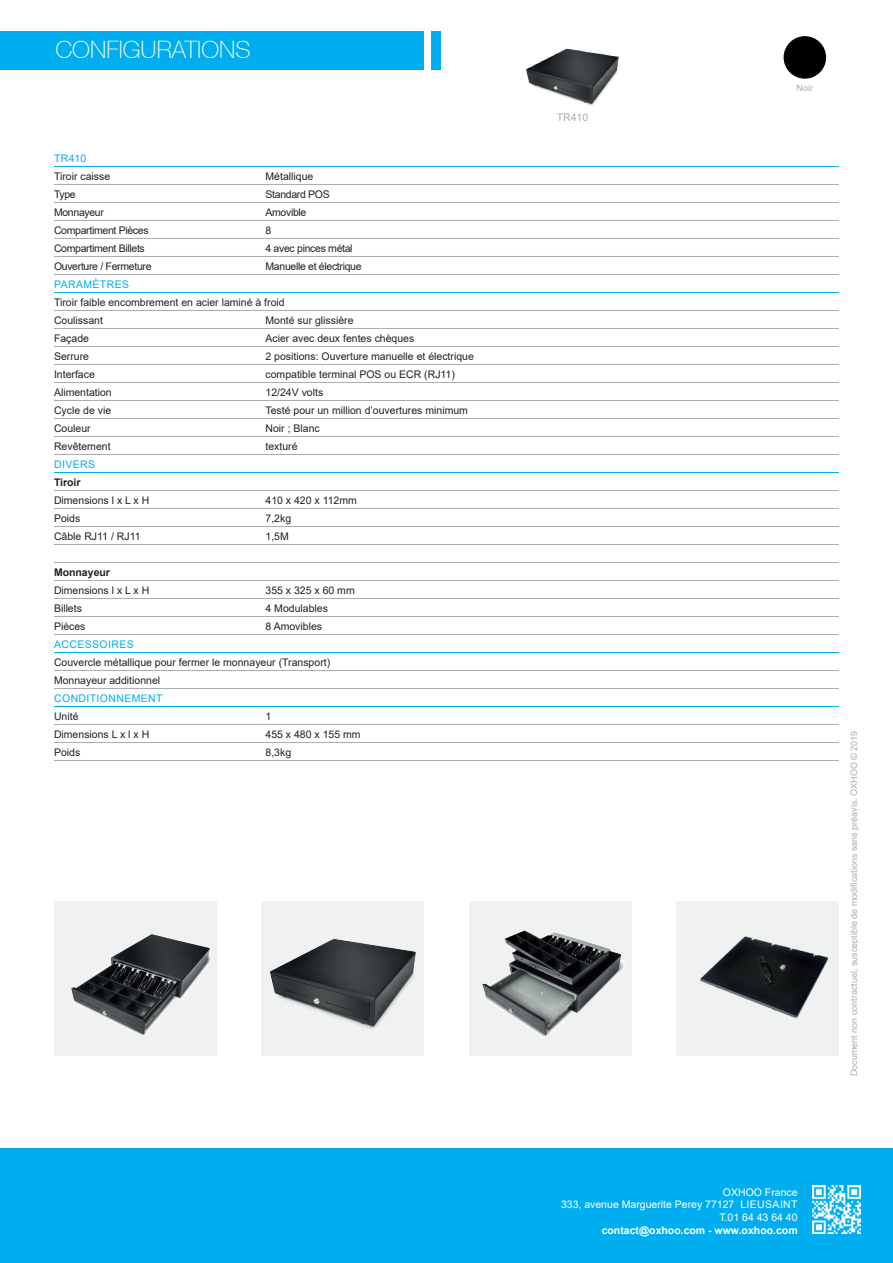
<style>
.page{position:relative;width:893px;height:1263px;background:#fff}
.page>*{position:absolute;margin:0;border:0;box-sizing:border-box;transform-origin:0 0}
.t1{font:100 24px "Helvetica 35";color:#fff}
.t2{font:10.5px/18px "Arial";color:#231f20}
.t3{font:10.5px "Arial";letter-spacing:-.03em;color:#231f20}
.t4{font:10.5px/12.6px "Arial";color:#fff;text-align:right}
.t5{font:10.5px "Arial";letter-spacing:.035em;color:#00aeef}
.t6{font:700 10.5px "Arial";color:#fff}
.t7{font:700 10.5px "Arial";color:#231f20}
.t8{font:10.5px "Arial";color:#abadad}
.t9{font:9px "Arial";color:#abadad}
.t10{font:9px "Arial";color:#aaadad}
</style>
<div class="page">
<div style="left:0;top:31px;width:424px;height:39px;background:#00aeef"></div>
<div style="left:432px;top:31px;width:9px;height:39px;background:#00aeef"></div>
<div style="left:0;top:1148px;width:893px;height:115px;background:#00aeef"></div>
<img style="left:813px;top:1186px;width:47px;height:47px">
<hr style="left:54px;top:166px;width:785px;height:1px;background:#00aeef">
<hr style="left:54px;top:184px;width:785px;height:1px;background:#abadad">
<hr style="left:54px;top:202px;width:785px;height:1px;background:#abadad">
<hr style="left:54px;top:220px;width:785px;height:1px;background:#abadad">
<hr style="left:54px;top:238px;width:785px;height:1px;background:#abadad">
<hr style="left:54px;top:256px;width:785px;height:1px;background:#abadad">
<hr style="left:54px;top:274px;width:785px;height:1px;background:#abadad">
<hr style="left:54px;top:292px;width:785px;height:1px;background:#00aeef">
<hr style="left:54px;top:310px;width:785px;height:1px;background:#abadad">
<hr style="left:54px;top:328px;width:785px;height:1px;background:#abadad">
<hr style="left:54px;top:346px;width:785px;height:1px;background:#abadad">
<hr style="left:54px;top:364px;width:785px;height:1px;background:#abadad">
<hr style="left:54px;top:382px;width:785px;height:1px;background:#abadad">
<hr style="left:54px;top:400px;width:785px;height:1px;background:#abadad">
<hr style="left:54px;top:418px;width:785px;height:1px;background:#abadad">
<hr style="left:54px;top:436px;width:785px;height:1px;background:#abadad">
<hr style="left:54px;top:454px;width:785px;height:1px;background:#abadad">
<hr style="left:54px;top:472px;width:785px;height:1px;background:#00aeef">
<hr style="left:54px;top:490px;width:785px;height:1px;background:#abadad">
<hr style="left:54px;top:508px;width:785px;height:1px;background:#abadad">
<hr style="left:54px;top:526px;width:785px;height:1px;background:#abadad">
<hr style="left:54px;top:544px;width:785px;height:1px;background:#abadad">
<hr style="left:54px;top:562px;width:785px;height:1px;background:#abadad">
<hr style="left:54px;top:580px;width:785px;height:1px;background:#abadad">
<hr style="left:54px;top:598px;width:785px;height:1px;background:#abadad">
<hr style="left:54px;top:616px;width:785px;height:1px;background:#abadad">
<hr style="left:54px;top:634px;width:785px;height:1px;background:#abadad">
<hr style="left:54px;top:652px;width:785px;height:1px;background:#00aeef">
<hr style="left:54px;top:670px;width:785px;height:1px;background:#abadad">
<hr style="left:54px;top:688px;width:785px;height:1px;background:#abadad">
<hr style="left:54px;top:706px;width:785px;height:1px;background:#00aeef">
<hr style="left:54px;top:724px;width:785px;height:1px;background:#abadad">
<hr style="left:54px;top:742px;width:785px;height:1px;background:#abadad">
<hr style="left:54px;top:760px;width:785px;height:1px;background:#abadad">
<div style="left:784px;top:36px;width:42px;height:43px;background:#000;border-radius:50%"></div>
<img style="left:526px;top:48px;width:93px;height:58px">
<div style="left:54px;top:901px;width:163px;height:155px;background:#f0f2f2"></div>
<img style="left:71px;top:934px;width:140px;height:102px">
<div style="left:261px;top:901px;width:163px;height:155px;background:#f0f2f2"></div>
<img style="left:270px;top:939px;width:146px;height:90px">
<div style="left:469px;top:901px;width:163px;height:155px;background:#f0f2f2"></div>
<img style="left:482px;top:930px;width:143px;height:107px">
<div style="left:676px;top:901px;width:163px;height:155px;background:#f0f2f2"></div>
<img style="left:700px;top:936px;width:128px;height:83px">
<h1 class="t1" style="left:55px;top:35px;width:197px">CONFIGURATIONS</h1>
<p class="t5" style="left:54px;top:151px;width:34px">TR410</p>
<p class="t2" style="left:54px;top:167px;width:58px">Tiroir caisse</p>
<p class="t2" style="left:265px;top:167px;width:49px">Métallique</p>
<p class="t2" style="left:54px;top:185px;width:23px">Type</p>
<p class="t3" style="left:265px;top:187px;width:66px">Standard POS</p>
<p class="t3" style="left:54px;top:205px;width:52px">Monnayeur</p>
<p class="t3" style="left:265px;top:205px;width:42px">Amovible</p>
<p class="t3" style="left:54px;top:223px;width:96px">Compartiment Pièces</p>
<p class="t2" style="left:265px;top:221px;width:7px">8</p>
<p class="t3" style="left:54px;top:241px;width:92px">Compartiment Billets</p>
<p class="t3" style="left:265px;top:241px;width:89px">4 avec pinces métal</p>
<p class="t3" style="left:54px;top:259px;width:99px">Ouverture / Fermeture</p>
<p class="t3" style="left:265px;top:259px;width:98px">Manuelle et électrique</p>
<p class="t5" style="left:54px;top:277px;width:76px">PARAMÈTRES</p>
<p class="t2" style="left:54px;top:293px;width:232px">Tiroir faible encombrement en acier laminé à froid<br>Coulissant</p>
<p class="t2" style="left:265px;top:311px;width:90px">Monté sur glissière</p>
<p class="t2" style="left:54px;top:329px;width:37px">Façade</p>
<p class="t2" style="left:265px;top:329px;width:150px">Acier avec deux fentes chèques</p>
<p class="t2" style="left:54px;top:347px;width:37px">Serrure</p>
<p class="t2" style="left:265px;top:347px;width:210px">2 positions: Ouverture manuelle et électrique</p>
<p class="t2" style="left:54px;top:365px;width:42px">Interface</p>
<p class="t2" style="left:265px;top:365px;width:191px">compatible terminal POS ou ECR (RJ11)</p>
<p class="t2" style="left:54px;top:383px;width:59px">Alimentation</p>
<p class="t2" style="left:265px;top:383px;width:59px">12/24V volts</p>
<p class="t2" style="left:54px;top:401px;width:59px">Cycle de vie</p>
<p class="t2" style="left:265px;top:401px;width:204px">Testé pour un million d’ouvertures minimum</p>
<p class="t2" style="left:54px;top:419px;width:38px">Couleur</p>
<p class="t2" style="left:265px;top:419px;width:56px">Noir ; Blanc</p>
<p class="t2" style="left:54px;top:437px;width:58px">Revêtement</p>
<p class="t2" style="left:265px;top:437px;width:34px">texturé</p>
<p class="t5" style="left:54px;top:457px;width:42px">DIVERS</p>
<p class="t7" style="left:54px;top:475px;width:28px">Tiroir</p>
<p class="t2" style="left:54px;top:491px;width:97px">Dimensions l x L x H</p>
<p class="t2" style="left:265px;top:491px;width:93px">410 x 420 x 112mm</p>
<p class="t2" style="left:54px;top:509px;width:28px">Poids</p>
<p class="t2" style="left:265px;top:509px;width:27px">7,2kg</p>
<p class="t2" style="left:54px;top:527px;width:88px">Câble RJ11 / RJ11</p>
<p class="t2" style="left:265px;top:527px;width:25px">1,5M</p>
<p class="t7" style="left:54px;top:565px;width:58px">Monnayeur</p>
<p class="t2" style="left:54px;top:581px;width:97px">Dimensions l x L x H</p>
<p class="t2" style="left:265px;top:581px;width:91px">355 x 325 x 60 mm</p>
<p class="t2" style="left:54px;top:599px;width:30px">Billets</p>
<p class="t2" style="left:265px;top:599px;width:64px">4 Modulables</p>
<p class="t2" style="left:54px;top:617px;width:33px">Pièces</p>
<p class="t2" style="left:265px;top:617px;width:58px">8 Amovibles</p>
<p class="t5" style="left:54px;top:637px;width:81px">ACCESSOIRES</p>
<p class="t2" style="left:54px;top:653px;width:278px">Couvercle métallique pour fermer le monnayeur (Transport)<br>Monnayeur additionnel</p>
<p class="t5" style="left:54px;top:691px;width:110px">CONDITIONNEMENT</p>
<p class="t2" style="left:54px;top:707px;width:26px">Unité</p>
<p class="t2" style="left:265px;top:707px;width:7px">1</p>
<p class="t2" style="left:54px;top:725px;width:97px">Dimensions L x l x H</p>
<p class="t2" style="left:265px;top:725px;width:97px">455 x 480 x 155 mm</p>
<p class="t2" style="left:54px;top:743px;width:28px">Poids</p>
<p class="t2" style="left:265px;top:743px;width:27px">8,3kg</p>
<p class="t8" style="left:557px;top:110px;width:33px">TR410</p>
<p class="t10" style="left:797px;top:81px;width:18px">Noir</p>
<p class="t4" style="left:561px;top:1186px;width:238px">OXHOO France<br>333, avenue Marguerite Perey 77127 LIEUSAINT<br>T.01 64 43 64 40</p>
<p class="t6" style="left:602px;top:1222px;width:197px">contact@oxhoo.com - www.oxhoo.com</p>
<p class="t9" style="left:848px;top:1076px;width:347px;rotate:-90deg">Document non contractuel, susceptible de modifications sans préavis. OXHOO © 2019</p>
</div>
